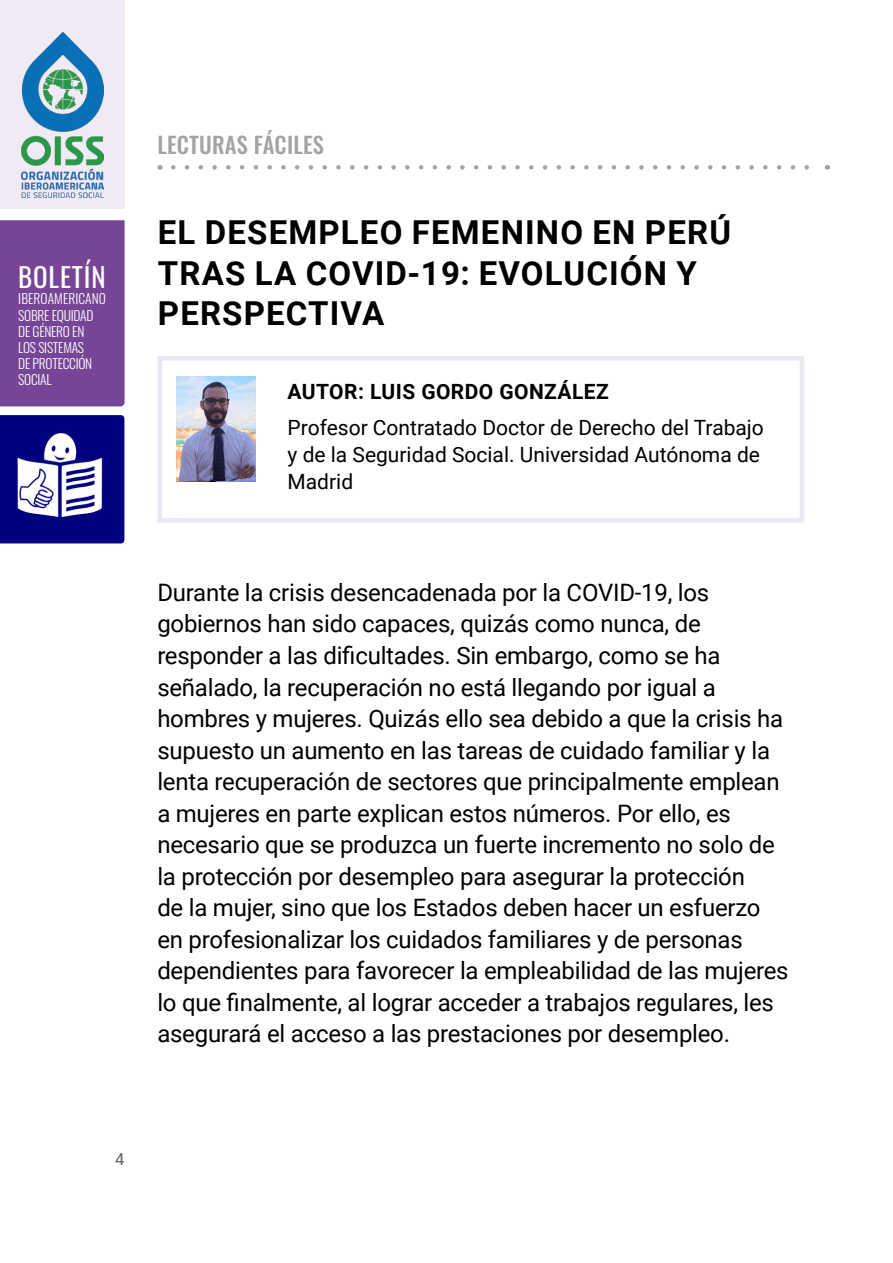
<style>
.page{position:relative;width:893px;height:1263px;background:#fff}
.page>*{position:absolute;margin:0;border:0;box-sizing:border-box;transform-origin:0 0}
.p_tit_lfaciles{font:700 33px/40.5px "Roboto";letter-spacing:.035em;color:#000}
.t1{font:27px "Oswald";letter-spacing:.03em;color:#fff}
.t2{font:24px/31.5px "Roboto";letter-spacing:-.01em;color:#000}
.t3{font:500 22.5px "Oswald";letter-spacing:.01em;color:#a4a4a4}
.p_cargo_lfaciles{font:21px/27px "Roboto";color:#000}
.p_autor_lfaciles{font:700 21px "Roboto";letter-spacing:.02em;color:#000}
.t4{font:16.5px "Roboto";color:#5f5f5f}
.t5{font:300 13.5px/16.2px "Oswald";letter-spacing:-.02em;color:#fff}
</style>
<div class="page">
<div style="left:0;top:0;width:125px;height:209px;background:#efeaf3"></div>
<div style="left:0;top:220px;width:125px;height:186px;background:#764595"></div>
<img style="left:22px;top:33px;width:81px;height:164px">
<img style="left:0;top:415px;width:125px;height:129px">
<svg style="left:173px;top:165px;width:636px;height:5px"></svg>
<div style="left:158px;top:356px;width:646px;height:166px;border:4px solid #ede7f1"></div>
<img style="left:176px;top:377px;width:79px;height:105px">
<p class="t1" style="left:18px;top:253px;width:89px">BOLETÍN</p>
<p class="t5" style="left:18px;top:289px;width:89px">IBEROAMERICANO<br>SOBRE EQUIDAD<br>DE GÉNERO EN<br>LOS SISTEMAS<br>DE PROTECCIÓN<br>SOCIAL</p>
<p class="t3" style="left:157px;top:133px;width:168px">LECTURAS FÁCILES</p>
<p class="p_tit_lfaciles" style="left:158px;top:211px;width:575px">EL DESEMPLEO FEMENINO EN PERÚ<br>TRAS LA COVID-19: EVOLUCIÓN Y<br>PERSPECTIVA</p>
<p class="p_autor_lfaciles" style="left:288px;top:377px;width:323px">AUTOR: LUIS GORDO GONZÁLEZ</p>
<p class="p_cargo_lfaciles" style="left:288px;top:413px;width:478px">Profesor Contratado Doctor de Derecho del Trabajo y de la Seguridad Social. Universidad Autónoma de<br>Madrid</p>
<p class="t2" style="left:157px;top:576px;width:633px">Durante la crisis desencadenada por la COVID-19, los gobiernos han sido capaces, quizás como nunca, de responder a las dificultades. Sin embargo, como se ha señalado, la recuperación no está llegando por igual a hombres y mujeres. Quizás ello sea debido a que la crisis ha supuesto un aumento en las tareas de cuidado familiar y la lenta recuperación de sectores que principalmente emplean a mujeres en parte explican estos números. Por ello, es necesario que se produzca un fuerte incremento no solo de la protección por desempleo para asegurar la protección<br>de la mujer, sino que los Estados deben hacer un esfuerzo en profesionalizar los cuidados familiares y de personas dependientes para favorecer la empleabilidad de las mujeres lo que finalmente, al lograr acceder a trabajos regulares, les asegurará el acceso a las prestaciones por desempleo.</p>
<p class="t4" style="left:115px;top:1148px;width:11px">4</p>
</div>
